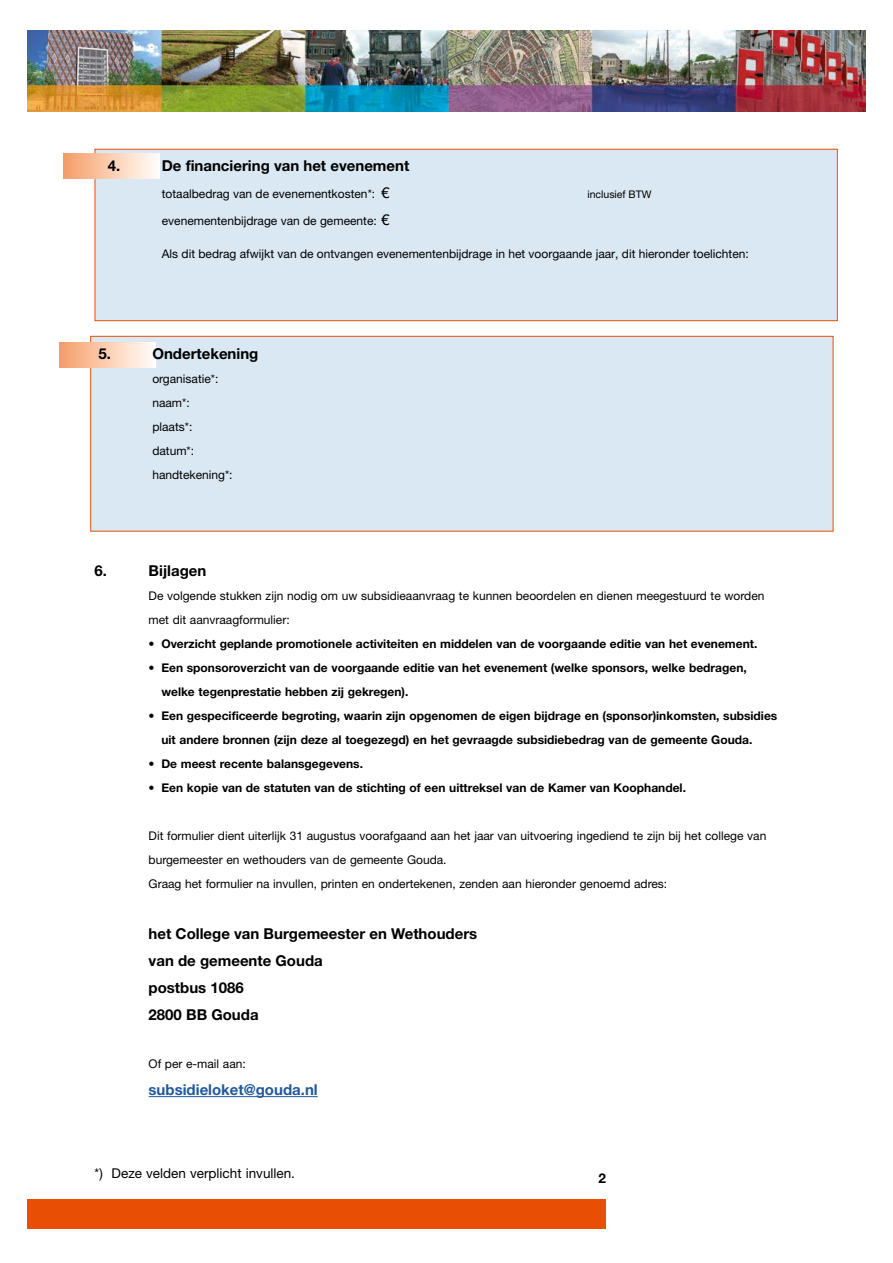
<style>
.page{position:relative;width:893px;height:1263px;background:#fff}
.page>*{position:absolute;margin:0;border:0;box-sizing:border-box;transform-origin:0 0}
.Plat___subkop{font:700 15px "Helvetica Neue LT Std";color:#000}
.Plat___subkop-2{font:700 15px "Helvetica Neue LT Std";color:#22599b}
.kop_in_handleiding{font:700 15px "Helvetica Neue LT Std";color:#000}
.Plat___verklaring{font:13.5px "Helvetica Neue LT Std";color:#000}
.t1{font:700 13.5px "Helvetica Neue LT Std";color:#000}
.Plat___plat{font:700 12px/24px "Helvetica Neue LT Std";color:#000}
.Plat___plat-2{font:12px/24px "Helvetica Neue LT Std";color:#000}
.Plat___subkop-3{font:12px "Helvetica Neue LT Std";color:#000}
.inspringen_4_mm{font:10.5px "Helvetica Neue LT Std";color:#000}
.s1{font-family:"Helvetica Neue";font-size:15px}
</style>
<div class="page">
<div style="left:90px;top:336px;width:743px;height:195px;background:#dae8f3;border:1px solid #e94f04"></div>
<div style="left:60px;top:342px;width:95px;height:26px;background:linear-gradient(to right,#f59f6b,#fffefb)"></div>
<div style="left:95px;top:149px;width:743px;height:172px;background:#dae8f3;border:1px solid #e94f04"></div>
<div style="left:64px;top:153px;width:95px;height:25px;background:linear-gradient(to right,#f59f6b,#fffefb)"></div>
<hr style="left:149px;top:1096px;width:169px;height:1px;background:#22599b">
<div style="left:28px;top:1199px;width:578px;height:30px;background:#e94f04"></div>
<img style="left:28px;top:30px;width:837px;height:81px">
<p class="Plat___subkop" style="left:108px;top:157px;width:14px">4.</p>
<p class="Plat___subkop" style="left:162px;top:157px;width:249px">De financiering van het evenement</p>
<p class="Plat___subkop-3" style="left:162px;top:187px;width:229px">totaalbedrag van de evenementkosten*: <span class="s1">€</span></p>
<p class="Plat___subkop-3" style="left:162px;top:214px;width:229px">evenementenbijdrage van de gemeente: <span class="s1">€</span></p>
<p class="Plat___subkop-3" style="left:162px;top:246px;width:588px">Als dit bedrag afwijkt van de ontvangen evenementenbijdrage in het voorgaande jaar, dit hieronder toelichten:</p>
<p class="inspringen_4_mm" style="left:587px;top:188px;width:66px">inclusief BTW</p>
<p class="Plat___subkop" style="left:98px;top:344px;width:14px">5.</p>
<p class="Plat___subkop" style="left:152px;top:344px;width:108px">Ondertekening</p>
<p class="Plat___plat-2" style="left:152px;top:367px;width:68px">organisatie*:</p>
<p class="Plat___plat-2" style="left:152px;top:391px;width:39px">naam*:</p>
<p class="Plat___plat-2" style="left:152px;top:415px;width:42px">plaats*:</p>
<p class="Plat___plat-2" style="left:152px;top:439px;width:43px">datum*:</p>
<p class="Plat___plat-2" style="left:152px;top:463px;width:82px">handtekening*:</p>
<p class="kop_in_handleiding" style="left:95px;top:561px;width:14px">6.</p>
<p class="kop_in_handleiding" style="left:149px;top:561px;width:59px">Bijlagen</p>
<p class="Plat___plat-2" style="left:149px;top:584px;width:617px">De volgende stukken zijn nodig om uw subsidieaanvraag te kunnen beoordelen en dienen meegestuurd te worden met dit aanvraagformulier:</p>
<p class="Plat___plat" style="left:149px;top:631px;width:610px">• Overzicht geplande promotionele activiteiten en middelen van de voorgaande editie van het evenement.</p>
<p class="Plat___plat" style="left:161px;top:655px;width:587px;text-indent:-13px">• Een sponsoroverzicht van de voorgaande editie van het evenement (welke sponsors, welke bedragen, welke tegenprestatie hebben zij gekregen).</p>
<p class="Plat___plat" style="left:161px;top:703px;width:618px;text-indent:-13px">• Een gespecificeerde begroting, waarin zijn opgenomen de eigen bijdrage en (sponsor)inkomsten, subsidies uit andere bronnen (zijn deze al toegezegd) en het gevraagde subsidiebedrag van de gemeente Gouda.</p>
<p class="Plat___plat" style="left:149px;top:751px;width:216px">• De meest recente balansgegevens.</p>
<p class="Plat___plat" style="left:149px;top:775px;width:539px">• Een kopie van de statuten van de stichting of een uittreksel van de Kamer van Koophandel.</p>
<p class="Plat___plat-2" style="left:149px;top:824px;width:619px">Dit formulier dient uiterlijk 31 augustus voorafgaand aan het jaar van uitvoering ingediend te zijn bij het college van burgemeester en wethouders van de gemeente Gouda.</p>
<p class="Plat___plat-2" style="left:149px;top:872px;width:520px">Graag het formulier na invullen, printen en ondertekenen, zenden aan hieronder genoemd adres:</p>
<p class="Plat___subkop" style="left:149px;top:924px;width:330px">het College van Burgemeester en Wethouders</p>
<p class="Plat___subkop" style="left:149px;top:951px;width:176px">van de gemeente Gouda</p>
<p class="Plat___subkop" style="left:149px;top:978px;width:97px">postbus 1086</p>
<p class="Plat___subkop" style="left:149px;top:1005px;width:112px">2800 BB Gouda</p>
<p class="Plat___plat-2" style="left:149px;top:1052px;width:99px">Of per e-mail aan:</p>
<p class="Plat___subkop-2" style="left:149px;top:1080px;width:171px">subsidieloket@gouda.nl</p>
<p class="Plat___verklaring" style="left:95px;top:1165px;width:202px">*) Deze velden verplicht invullen.</p>
<p class="t1" style="left:598px;top:1170px;width:9px">2</p>
</div>
